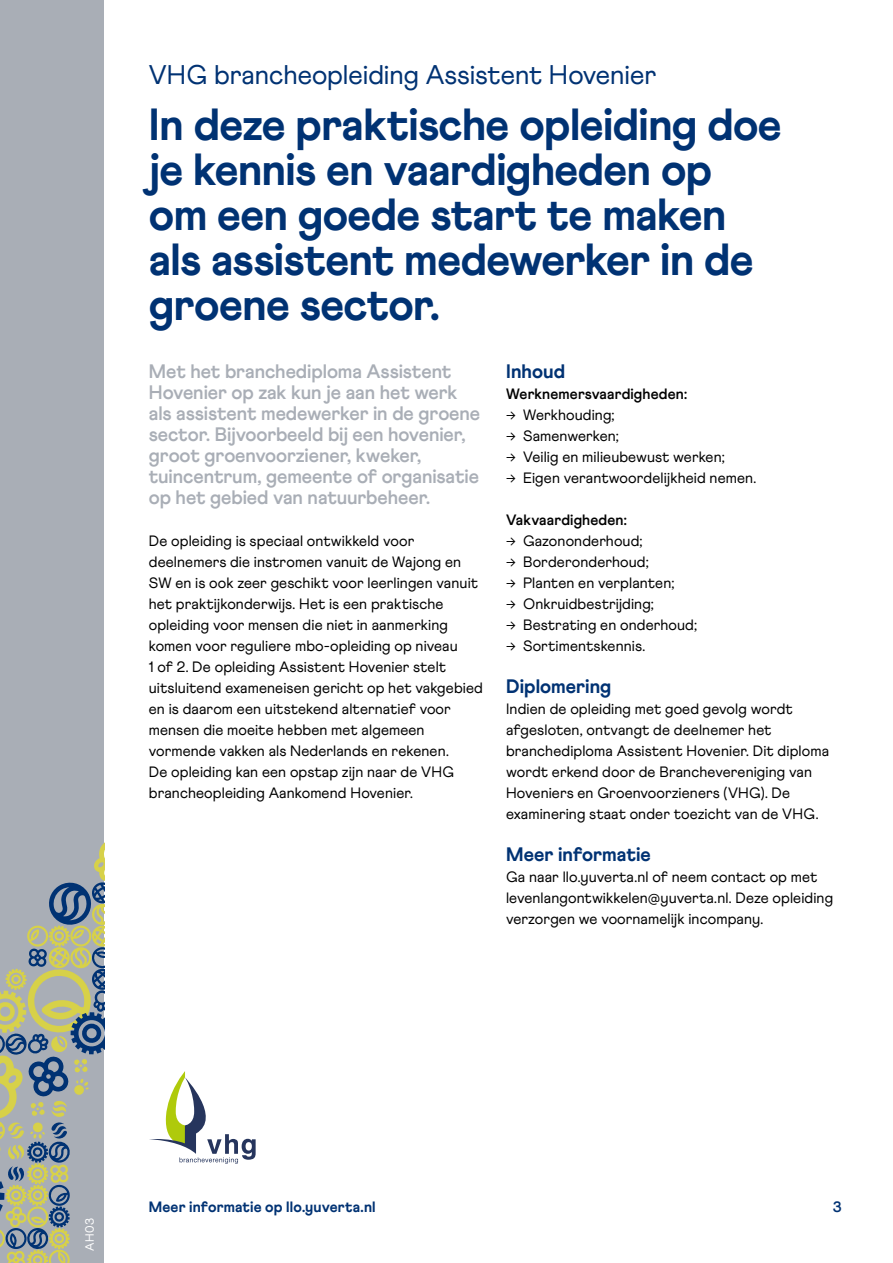
<style>
.page{position:relative;width:893px;height:1263px;background:#fff}
.page>*{position:absolute;margin:0;border:0;box-sizing:border-box;transform-origin:0 0}
.t1{font:800 45px/45px "Athletics";letter-spacing:-.015em;color:#003273}
.t2{font:27px "Athletics";letter-spacing:-.005em;color:#003273}
.t3{font:700 19.5px/21px "Athletics";letter-spacing:-.005em;color:#a9aeb6}
.t4{font:800 19.5px "Athletics";color:#003273}
.t5{font:15px/21px "Athletics";letter-spacing:.005em;color:#000}
.t6{font:700 15px "Athletics";letter-spacing:.005em;color:#000}
.t7{font:800 15px "Athletics";letter-spacing:.01em;color:#003273}
.t8{font:700 15px "Athletics";color:#003273}
.t9{font:12px "Athletics";color:#fff}
.s1{font-weight:300}
</style>
<div class="page">
<div style="left:0;top:0;width:104px;height:1263px;background:#a9aeb6"></div>
<svg style="left:0;top:843px;width:104px;height:420px"></svg>
<svg style="left:149px;top:1071px;width:107px;height:93px"></svg>
<h2 class="t2" style="left:149px;top:59px;width:509px">VHG brancheopleiding Assistent Hovenier</h2>
<h1 class="t1" style="left:149px;top:103px;width:634px">In deze praktische opleiding doe je kennis en vaardigheden op om een goede start te maken als assistent medewerker in de groene sector.</h1>
<p class="t3" style="left:149px;top:361px;width:333px">Met het branchediploma Assistent Hovenier op zak kun je aan het werk als assistent medewerker in de groene sector. Bijvoorbeeld bij een hovenier, groot groenvoorziener, kweker, tuincentrum, gemeente of organisatie op het gebied van natuurbeheer.</p>
<p class="t5" style="left:149px;top:530px;width:336px">De opleiding is speciaal ontwikkeld voor deelnemers die instromen vanuit de Wajong en SW en is ook zeer geschikt voor leerlingen vanuit het praktijkonderwijs. Het is een praktische opleiding voor mensen die niet in aanmerking komen voor reguliere mbo-opleiding op niveau<br>1 of 2. De opleiding Assistent Hovenier stelt uitsluitend exameneisen gericht op het vakgebied en is daarom een uitstekend alternatief voor mensen die moeite hebben met algemeen vormende vakken als Nederlands en rekenen.<br>De opleiding kan een opstap zijn naar de VHG brancheopleiding Aankomend Hovenier.</p>
<h3 class="t4" style="left:506px;top:360px;width:61px">Inhoud</h3>
<p class="t6" style="left:506px;top:385px;width:183px">Werknemersvaardigheden:</p>
<p class="t5" style="left:506px;top:404px;width:110px"><span class="s1">→</span> Werkhouding;</p>
<p class="t5" style="left:506px;top:425px;width:114px"><span class="s1">→</span> Samenwerken;</p>
<p class="t5" style="left:506px;top:446px;width:220px"><span class="s1">→</span> Veilig en milieubewust werken;</p>
<p class="t5" style="left:506px;top:467px;width:252px"><span class="s1">→</span> Eigen verantwoordelijkheid nemen.</p>
<p class="t6" style="left:506px;top:511px;width:122px">Vakvaardigheden:</p>
<p class="t5" style="left:506px;top:530px;width:138px"><span class="s1">→</span> Gazononderhoud;</p>
<p class="t5" style="left:506px;top:551px;width:144px"><span class="s1">→</span> Borderonderhoud;</p>
<p class="t5" style="left:506px;top:572px;width:170px"><span class="s1">→</span> Planten en verplanten;</p>
<p class="t5" style="left:506px;top:593px;width:149px"><span class="s1">→</span> Onkruidbestrijding;</p>
<p class="t5" style="left:506px;top:614px;width:192px"><span class="s1">→</span> Bestrating en onderhoud;</p>
<p class="t5" style="left:506px;top:635px;width:141px"><span class="s1">→</span> Sortimentskennis.</p>
<h3 class="t4" style="left:506px;top:675px;width:107px">Diplomering</h3>
<p class="t5" style="left:506px;top:698px;width:325px">Indien de opleiding met goed gevolg wordt afgesloten, ontvangt de deelnemer het branchediploma Assistent Hovenier. Dit diploma wordt erkend door de Branchevereniging van Hoveniers en Groenvoorzieners (VHG). De examinering staat onder toezicht van de VHG.</p>
<h3 class="t4" style="left:506px;top:843px;width:146px">Meer informatie</h3>
<p class="t5" style="left:506px;top:866px;width:329px">Ga naar llo.yuverta.nl of neem contact op met levenlangontwikkelen@yuverta.nl. Deze opleiding verzorgen we voornamelijk incompany.</p>
<p class="t9" style="left:83px;top:1251px;width:34px;rotate:-90deg">AH03</p>
<p class="t7" style="left:149px;top:1198px;width:228px">Meer informatie op llo.yuverta.nl</p>
<p class="t8" style="left:833px;top:1198px;width:10px">3</p>
</div>
